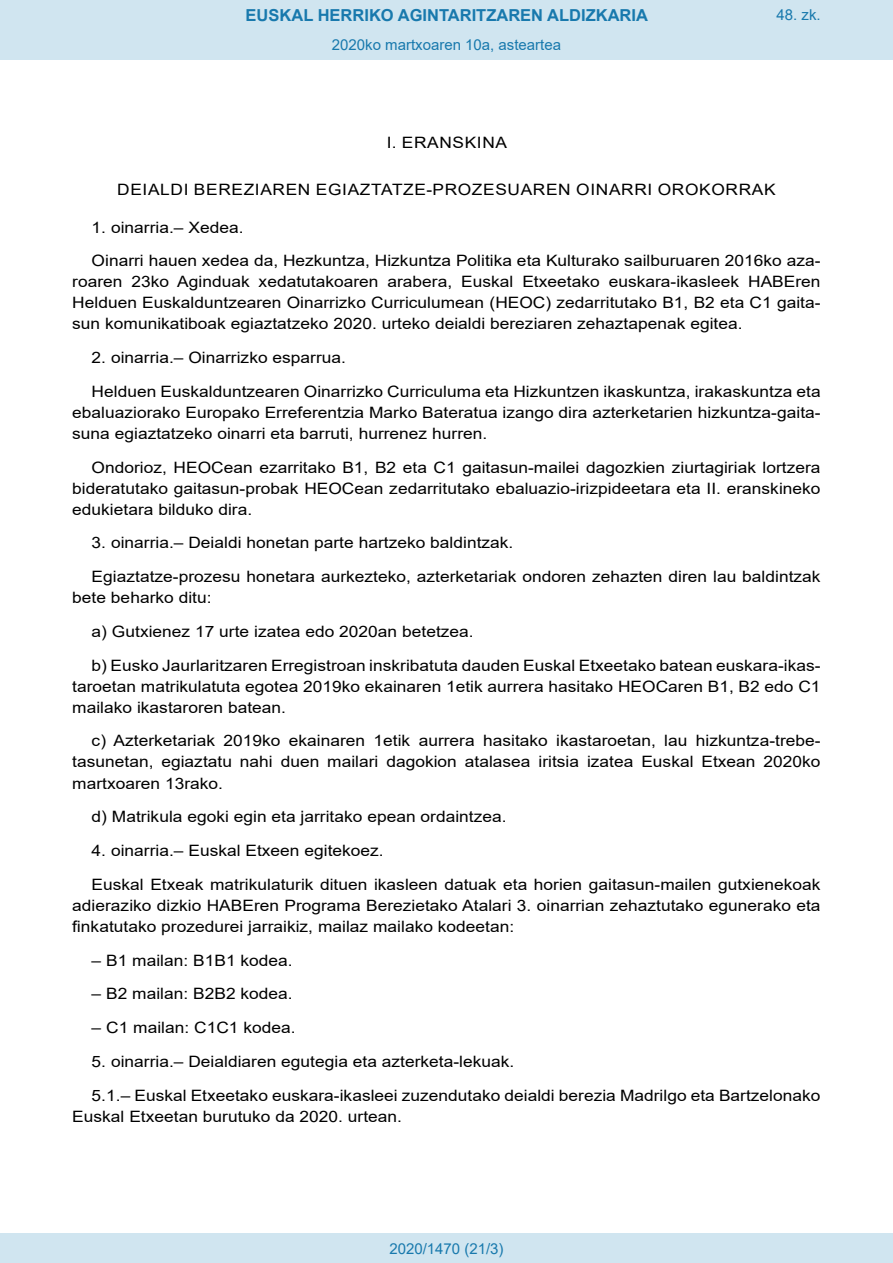
<style>
.page{position:relative;width:893px;height:1263px;background:#fff}
.page>*{position:absolute;margin:0;border:0;box-sizing:border-box;transform-origin:0 0}
.t1{font:700 16.5px "Arial";color:#1879ad}
.BOPVDetalle{font:15.6px/21px "Arial";color:#000;text-align:justify;scale:1.11 1}
.BOPVClave{font:15.6px "Arial";letter-spacing:.035em;color:#000;scale:1.11 1}
.Paginacion_Centro{font:15px "Arial";color:#1879ad}
</style>
<div class="page">
<div style="left:0;top:0;width:893px;height:60px;background:#d0e5f0"></div>
<div style="left:0;top:1233px;width:893px;height:30px;background:#d0e5f0"></div>
<p class="t1" style="left:246px;top:3px;width:404px">EUSKAL HERRIKO AGINTARITZAREN ALDIZKARIA</p>
<p class="Paginacion_Centro" style="left:332px;top:35px;width:231px">2020ko martxoaren 10a, asteartea</p>
<p class="Paginacion_Centro" style="left:776px;top:5px;width:46px">48. zk.</p>
<p class="BOPVClave" style="left:387px;top:132px;width:110px">I. ERANSKINA</p>
<p class="BOPVClave" style="left:117px;top:178px;width:595px">DEIALDI BEREZIAREN EGIAZTATZE-PROZESUAREN OINARRI OROKORRAK</p>
<p class="BOPVDetalle" style="left:92px;top:217px;width:138px">1. oinarria.– Xedea.</p>
<p class="BOPVDetalle" style="left:72px;top:250px;width:676px;text-indent:19px">Oinarri hauen xedea da, Hezkuntza, Hizkuntza Politika eta Kulturako sailburuaren 2016ko aza&shy;roaren 23ko Aginduak xedatutakoaren arabera, Euskal Etxeetako euskara-ikasleek HABEren Helduen Euskalduntzearen Oinarrizko Curriculumean (HEOC) zedarritutako B1, B2 eta C1 gaita&shy;sun komunikatiboak egiaztatzeko 2020. urteko deialdi bereziaren zehaztapenak egitea.</p>
<p class="BOPVDetalle" style="left:92px;top:347px;width:231px">2. oinarria.– Oinarrizko esparrua.</p>
<p class="BOPVDetalle" style="left:72px;top:381px;width:676px;text-indent:19px">Helduen Euskalduntzearen Oinarrizko Curriculuma eta Hizkuntzen ikaskuntza, irakaskuntza eta ebaluaziorako Europako Erreferentzia Marko Bateratua izango dira azterketarien hizkuntza-gaita&shy;suna egiaztatzeko oinarri eta barruti, hurrenez hurren.</p>
<p class="BOPVDetalle" style="left:72px;top:457px;width:676px;text-indent:19px">Ondorioz, HEOCean ezarritako B1, B2 eta C1 gaitasun-mailei dagozkien ziurtagiriak lortzera bideratutako gaitasun-probak HEOCean zedarritutako ebaluazio-irizpideetara eta II. eranskineko edukietara bilduko dira.</p>
<p class="BOPVDetalle" style="left:92px;top:532px;width:381px">3. oinarria.– Deialdi honetan parte hartzeko baldintzak.</p>
<p class="BOPVDetalle" style="left:72px;top:566px;width:676px;text-indent:19px">Egiaztatze-prozesu honetara aurkezteko, azterketariak ondoren zehazten diren lau baldintzak bete beharko ditu:</p>
<p class="BOPVDetalle" style="left:92px;top:621px;width:346px">a) Gutxienez 17 urte izatea edo 2020an betetzea.</p>
<p class="BOPVDetalle" style="left:72px;top:655px;width:676px;text-indent:19px">b) Eusko Jaurlaritzaren Erregistroan inskribatuta dauden Euskal Etxeetako batean euskara-ikas&shy;taroetan matrikulatuta egotea 2019ko ekainaren 1etik aurrera hasitako HEOCaren B1, B2 edo C1 mailako ikastaroren batean.</p>
<p class="BOPVDetalle" style="left:72px;top:730px;width:676px;text-indent:19px">c) Azterketariak 2019ko ekainaren 1etik aurrera hasitako ikastaroetan, lau hizkuntza-trebe&shy;tasunetan, egiaztatu nahi duen mailari dagokion atalasea iritsia izatea Euskal Etxean 2020ko martxoaren 13rako.</p>
<p class="BOPVDetalle" style="left:92px;top:806px;width:375px">d) Matrikula egoki egin eta jarritako epean ordaintzea.</p>
<p class="BOPVDetalle" style="left:92px;top:840px;width:265px">4. oinarria.– Euskal Etxeen egitekoez.</p>
<p class="BOPVDetalle" style="left:72px;top:874px;width:676px;text-indent:19px">Euskal Etxeak matrikulaturik dituen ikasleen datuak eta horien gaitasun-mailen gutxienekoak adieraziko dizkio HABEren Programa Berezietako Atalari 3. oinarrian zehaztutako egunerako eta finkatutako prozedurei jarraikiz, mailaz mailako kodeetan:</p>
<p class="BOPVDetalle" style="left:92px;top:949px;width:183px">– B1 mailan: B1B1 kodea.</p>
<p class="BOPVDetalle" style="left:92px;top:983px;width:183px">– B2 mailan: B2B2 kodea.</p>
<p class="BOPVDetalle" style="left:92px;top:1017px;width:185px">– C1 mailan: C1C1 kodea.</p>
<p class="BOPVDetalle" style="left:92px;top:1051px;width:382px">5. oinarria.– Deialdiaren egutegia eta azterketa-lekuak.</p>
<p class="BOPVDetalle" style="left:72px;top:1084px;width:676px;text-indent:19px">5.1.– Euskal Etxeetako euskara-ikasleei zuzendutako deialdi berezia Madrilgo eta Bartzelonako<br>Euskal Etxeetan burutuko da 2020. urtean.</p>
<p class="Paginacion_Centro" style="left:389px;top:1238px;width:116px">2020/1470 (21/3)</p>
</div>
